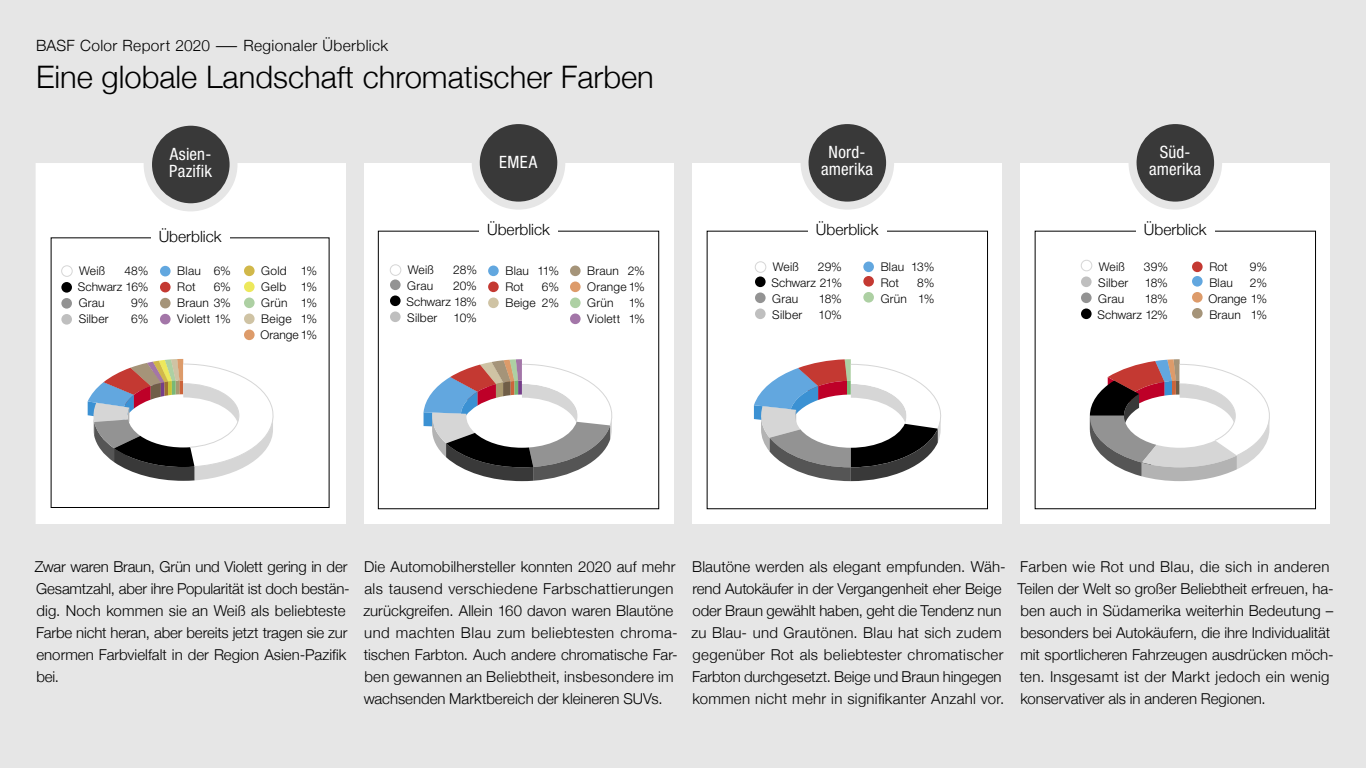
<style>
.page{position:relative;width:1366px;height:768px;background:#e6e6e6}
.page>*{position:absolute;margin:0;border:0;box-sizing:border-box;transform-origin:0 0}
.t1{font:300 31px "Helvetica Neue";color:#000}
.t2{font:condensed 17px/17px "Helvetica Neue LT Pro";letter-spacing:.015em;color:#fff;text-align:center}
.t3{font:300 15.5px "Helvetica Neue";letter-spacing:.025em;color:#000}
.t4{font:300 15.5px "Helvetica Neue";letter-spacing:.005em;color:#000}
.t5{font:300 15px/22px "Helvetica Neue";letter-spacing:.005em;color:#000}
.t6{font:300 12px/16px "Helvetica Neue LT Pro";letter-spacing:.015em;color:#000;text-align:justify}
.t7{font:300 12px/16px "Helvetica Neue LT Pro";letter-spacing:-.01em;color:#000;text-align:right}
</style>
<div class="page">
<div style="left:364px;top:164px;width:310px;height:360px;background:#fff"></div>
<div style="left:692px;top:164px;width:310px;height:360px;background:#fff"></div>
<div style="left:1020px;top:164px;width:310px;height:360px;background:#fff"></div>
<div style="left:472px;top:116px;width:93px;height:94px;border:8px solid #e6e6e6;border-radius:50%"></div>
<div style="left:480px;top:124px;width:77px;height:78px;background:#393939;border-radius:50%"></div>
<div style="left:801px;top:116px;width:93px;height:94px;border:8px solid #e6e6e6;border-radius:50%"></div>
<div style="left:809px;top:124px;width:77px;height:78px;background:#393939;border-radius:50%"></div>
<div style="left:1129px;top:116px;width:93px;height:94px;border:8px solid #e6e6e6;border-radius:50%"></div>
<div style="left:1137px;top:124px;width:77px;height:78px;background:#393939;border-radius:50%"></div>
<div style="left:390px;top:265px;width:11px;height:11px;border:1px solid #d6d6d6;border-radius:50%"></div>
<div style="left:390px;top:279px;width:11px;height:11px;background:#939393;border-radius:50%"></div>
<div style="left:390px;top:295px;width:11px;height:11px;background:#000;border-radius:50%"></div>
<div style="left:390px;top:311px;width:11px;height:11px;background:#bfbfbf;border-radius:50%"></div>
<div style="left:488px;top:266px;width:11px;height:10px;background:#62a7df;border-radius:50%"></div>
<div style="left:488px;top:282px;width:11px;height:10px;background:#c43932;border-radius:50%"></div>
<div style="left:488px;top:298px;width:11px;height:10px;background:#cfc3a4;border-radius:50%"></div>
<div style="left:570px;top:266px;width:11px;height:10px;background:#a59479;border-radius:50%"></div>
<div style="left:570px;top:282px;width:11px;height:10px;background:#dd9b6a;border-radius:50%"></div>
<div style="left:570px;top:298px;width:11px;height:10px;background:#add0a3;border-radius:50%"></div>
<div style="left:570px;top:314px;width:11px;height:10px;background:#a376a8;border-radius:50%"></div>
<div style="left:36px;top:163px;width:310px;height:361px;background:#fff"></div>
<div style="left:152px;top:126px;width:78px;height:77px;background:#393939;border-radius:50%"></div>
<div style="left:61px;top:266px;width:11px;height:11px;border:1px solid #d6d6d6;border-radius:50%"></div>
<div style="left:61px;top:282px;width:11px;height:11px;background:#000;border-radius:50%"></div>
<div style="left:61px;top:298px;width:11px;height:11px;background:#939393;border-radius:50%"></div>
<div style="left:61px;top:314px;width:11px;height:11px;background:#bfbfbf;border-radius:50%"></div>
<div style="left:160px;top:266px;width:11px;height:10px;background:#62a7df;border-radius:50%"></div>
<div style="left:160px;top:282px;width:11px;height:10px;background:#c43932;border-radius:50%"></div>
<div style="left:160px;top:298px;width:11px;height:10px;background:#a59479;border-radius:50%"></div>
<div style="left:160px;top:314px;width:11px;height:10px;background:#a376a8;border-radius:50%"></div>
<div style="left:244px;top:266px;width:11px;height:10px;background:#d1b84a;border-radius:50%"></div>
<div style="left:244px;top:282px;width:11px;height:10px;background:#ede85c;border-radius:50%"></div>
<div style="left:244px;top:298px;width:11px;height:10px;background:#add0a3;border-radius:50%"></div>
<div style="left:244px;top:314px;width:11px;height:10px;background:#cfc3a4;border-radius:50%"></div>
<div style="left:244px;top:330px;width:11px;height:10px;background:#dd9b6a;border-radius:50%"></div>
<div style="left:151px;top:227px;width:78px;height:15px;background:#fff"></div>
<svg style="left:88px;top:359px;width:191px;height:122px;background:#cecac9"></svg>
<svg style="left:424px;top:359px;width:189px;height:122px"></svg>
<div style="left:755px;top:262px;width:11px;height:11px;border:1px solid #d6d6d6;border-radius:50%"></div>
<div style="left:755px;top:276px;width:11px;height:11px;background:#000;border-radius:50%"></div>
<div style="left:755px;top:292px;width:11px;height:11px;background:#939393;border-radius:50%"></div>
<div style="left:755px;top:308px;width:11px;height:11px;background:#bfbfbf;border-radius:50%"></div>
<div style="left:863px;top:262px;width:11px;height:10px;background:#62a7df;border-radius:50%"></div>
<div style="left:863px;top:276px;width:11px;height:11px;background:#c43932;border-radius:50%"></div>
<div style="left:863px;top:292px;width:11px;height:11px;background:#add0a3;border-radius:50%"></div>
<svg style="left:754px;top:359px;width:187px;height:122px"></svg>
<div style="left:1081px;top:260px;width:11px;height:11px;border:1px solid #d6d6d6;border-radius:50%"></div>
<div style="left:1081px;top:276px;width:11px;height:11px;background:#bfbfbf;border-radius:50%"></div>
<div style="left:1081px;top:292px;width:11px;height:11px;background:#939393;border-radius:50%"></div>
<div style="left:1081px;top:308px;width:11px;height:11px;background:#000;border-radius:50%"></div>
<div style="left:1192px;top:262px;width:11px;height:10px;background:#c43932;border-radius:50%"></div>
<div style="left:1192px;top:276px;width:11px;height:11px;background:#62a7df;border-radius:50%"></div>
<div style="left:1192px;top:292px;width:11px;height:11px;background:#dd9b6a;border-radius:50%"></div>
<div style="left:1192px;top:308px;width:11px;height:11px;background:#a59479;border-radius:50%"></div>
<svg style="left:1090px;top:359px;width:180px;height:122px"></svg>
<p class="t3" style="left:36px;top:33px;width:354px">BASF Color Report 2020 ― Regionaler Überblick</p>
<h1 class="t1" style="left:36px;top:52px;width:619px">Eine globale Landschaft chromatischer Farben</h1>
<p class="t2" style="left:169px;top:146px;width:44px;text-align:left">Asien-<br>Pazifik</p>
<p class="t2" style="left:499px;top:153px;width:40px">EMEA</p>
<p class="t2" style="left:821px;top:143px;width:54px">Nord&shy;amerika</p>
<p class="t2" style="left:1149px;top:143px;width:54px">Süd&shy;amerika</p>
<p class="t4" style="left:159px;top:224px;width:64px">Überblick</p>
<p class="t4" style="left:487px;top:217px;width:64px">Überblick</p>
<p class="t4" style="left:816px;top:217px;width:64px">Überblick</p>
<p class="t4" style="left:1144px;top:217px;width:64px">Überblick</p>
<p class="t6" style="left:79px;top:263px;width:28px">Weiß</p>
<p class="t6" style="left:78px;top:263px;width:72px;text-indent:46px">48% Schwarz 16% Grau</p>
<p class="t6" style="left:131px;top:295px;width:19px">9%</p>
<p class="t6" style="left:79px;top:311px;width:32px">Silber</p>
<p class="t6" style="left:131px;top:311px;width:19px">6%</p>
<p class="t6" style="left:177px;top:262px;width:55px">Blau 6%<br>Rot</p>
<p class="t6" style="left:177px;top:278px;width:55px;text-indent:36px">6% Braun 3% Violett 1%</p>
<p class="t6" style="left:261px;top:262px;width:58px">Gold 1% Gelb 1% Grün 1% Beige 1% Orange 1%</p>
<p class="t6" style="left:408px;top:262px;width:28px">Weiß</p>
<p class="t6" style="left:453px;top:262px;width:25px">28%</p>
<p class="t6" style="left:407px;top:278px;width:27px">Grau</p>
<p class="t6" style="left:407px;top:278px;width:72px;text-indent:46px">20% Schwarz 18% Silber</p>
<p class="t6" style="left:454px;top:310px;width:25px">10%</p>
<p class="t6" style="left:505px;top:262px;width:55px">Blau 11%<br>Rot</p>
<p class="t6" style="left:505px;top:278px;width:55px;text-align:right">6%<br>Beige 2%</p>
<p class="t6" style="left:587px;top:262px;width:59px">Braun 2% Orange 1% Grün 1% Violett 1%</p>
<p class="t6" style="left:773px;top:259px;width:28px">Weiß</p>
<p class="t6" style="left:772px;top:259px;width:72px;text-indent:46px">29% Schwarz 21% Grau</p>
<p class="t6" style="left:819px;top:291px;width:25px">18%</p>
<p class="t6" style="left:772px;top:307px;width:32px">Silber</p>
<p class="t6" style="left:819px;top:307px;width:25px">10%</p>
<p class="t6" style="left:881px;top:258px;width:55px">Blau 13%<br>Rot</p>
<p class="t6" style="left:881px;top:274px;width:55px;text-align:right">8%<br>Grün 1%</p>
<p class="t6" style="left:1099px;top:259px;width:28px">Weiß</p>
<p class="t6" style="left:1144px;top:259px;width:26px">39%</p>
<p class="t6" style="left:1098px;top:275px;width:32px">Silber</p>
<p class="t6" style="left:1145px;top:275px;width:25px">18%</p>
<p class="t6" style="left:1098px;top:291px;width:27px">Grau</p>
<p class="t7" style="left:1098px;top:291px;width:72px">18%<br>Schwarz 12%</p>
<p class="t6" style="left:1209px;top:258px;width:20px">Rot</p>
<p class="t6" style="left:1250px;top:258px;width:19px">9%</p>
<p class="t6" style="left:1209px;top:274px;width:25px">Blau</p>
<p class="t6" style="left:1209px;top:274px;width:60px;text-indent:41px">2% Orange 1% Braun 1%</p>
<p class="t5" style="left:35px;top:555px;width:316px">Zwar waren Braun, Grün und Violett gering in der Gesamtzahl, aber ihre Popularität ist doch bestän&shy;dig. Noch kommen sie an Weiß als beliebteste Farbe nicht heran, aber bereits jetzt tragen sie zur enormen Farbvielfalt in der Region Asien-Pazifik bei.</p>
<p class="t5" style="left:363px;top:555px;width:316px">Die Automobilhersteller konnten 2020 auf mehr als tausend verschiedene Farbschattierungen zurückgreifen. Allein 160 davon waren Blautöne und machten Blau zum beliebtesten chroma&shy;tischen Farbton. Auch andere chromatische Far&shy;ben gewannen an Beliebtheit, insbesondere im wachsenden Marktbereich der kleineren SUVs.</p>
<p class="t5" style="left:691px;top:555px;width:316px">Blautöne werden als elegant empfunden. Wäh&shy;rend Autokäufer in der Vergangenheit eher Beige oder Braun gewählt haben, geht die Tendenz nun zu Blau- und Grautönen. Blau hat sich zudem gegenüber Rot als beliebtester chromatischer Farbton durchgesetzt. Beige und Braun hingegen kommen nicht mehr in signifikanter Anzahl vor.</p>
<p class="t5" style="left:1018px;top:555px;width:318px">Farben wie Rot und Blau, die sich in anderen Teilen der Welt so großer Beliebtheit erfreuen, ha&shy;ben auch in Südamerika weiterhin Bedeutung – besonders bei Autokäufern, die ihre Individualität mit sportlicheren Fahrzeugen ausdrücken möch&shy;ten. Insgesamt ist der Markt jedoch ein wenig konservativer als in anderen Regionen.</p>
</div>
